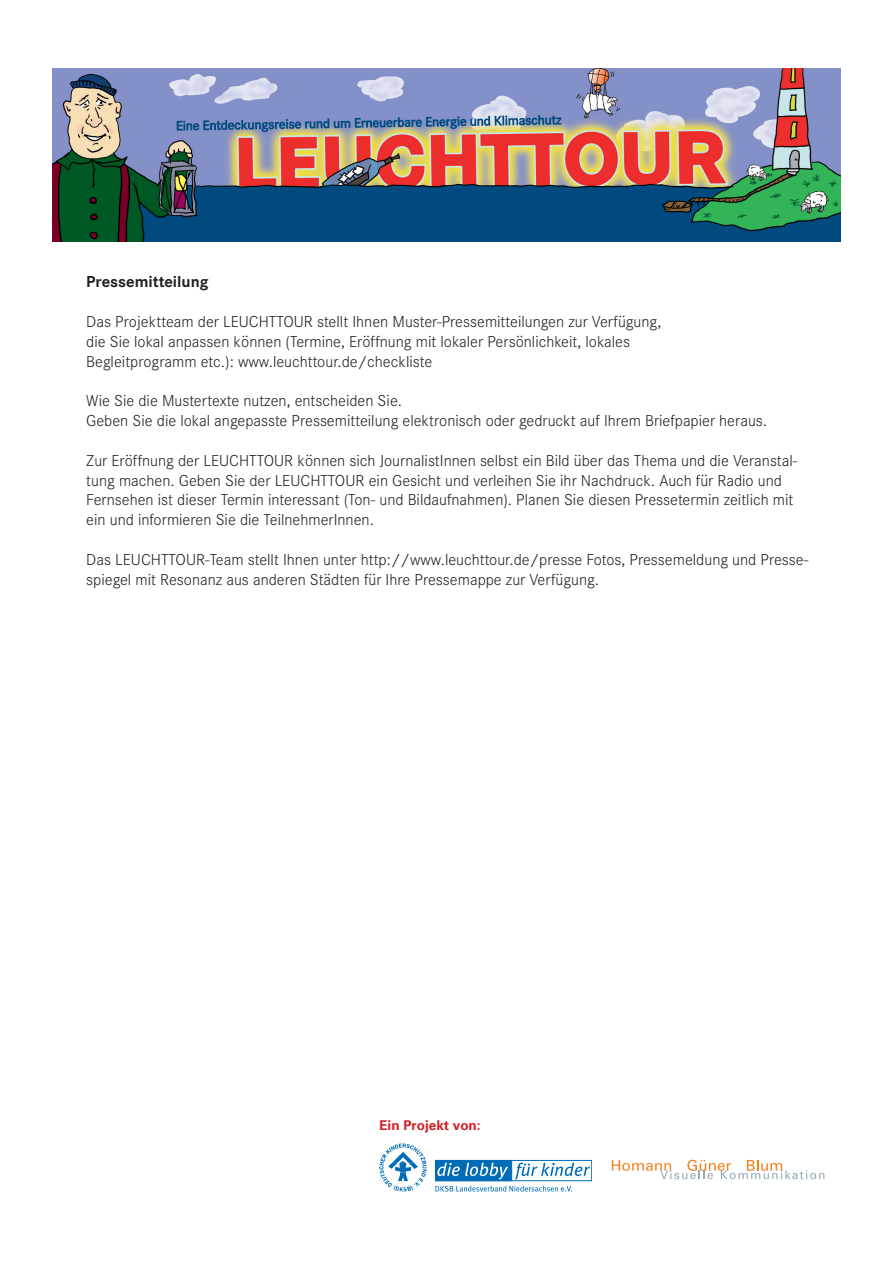
<style>
.page{position:relative;width:893px;height:1263px;background:#fff}
.page>*{position:absolute;margin:0;border:0;box-sizing:border-box;transform-origin:0 0}
.t1{font:300 16.5px/19.8px "Corporate S";color:#231f20}
.t2{font:700 16.5px "Corporate S";color:#231f20}
.t3{font:700 13.5px "Univers";color:#d1232a}
</style>
<div class="page">
<div style="left:435px;top:1160px;width:157px;height:21px;border:1px solid #006cb7"></div>
<div style="left:435px;top:1160px;width:77px;height:21px;background:#006cb7"></div>
<svg style="left:437px;top:1162px;width:71px;height:17px"></svg>
<svg style="left:515px;top:1162px;width:75px;height:17px"></svg>
<svg style="left:379px;top:1143px;width:48px;height:48px"></svg>
<svg style="left:435px;top:1185px;width:137px;height:6px"></svg>
<svg style="left:612px;top:1160px;width:212px;height:19px"></svg>
<img style="left:53px;top:69px;width:787px;height:173px">
<p class="t2" style="left:86px;top:273px;width:124px">Pressemitteilung</p>
<p class="t1" style="left:86px;top:312px;width:576px">Das Projektteam der LEUCHTTOUR stellt Ihnen Muster-Pressemitteilungen zur Verfügung, die Sie lokal anpassen können (Termine, Eröffnung mit lokaler Persönlichkeit, lokales<br>Begleitprogramm etc.): www.leuchttour.de/checkliste</p>
<p class="t1" style="left:86px;top:391px;width:682px">Wie Sie die Mustertexte nutzen, entscheiden Sie.<br>Geben Sie die lokal angepasste Pressemitteilung elektronisch oder gedruckt auf Ihrem Briefpapier heraus.</p>
<p class="t1" style="left:86px;top:451px;width:713px">Zur Eröffnung der LEUCHTTOUR können sich JournalistInnen selbst ein Bild über das Thema und die Veranstal&shy;tung machen. Geben Sie der LEUCHTTOUR ein Gesicht und verleihen Sie ihr Nachdruck. Auch für Radio und Fernsehen ist dieser Termin interessant (Ton- und Bildaufnahmen). Planen Sie diesen Pressetermin zeitlich mit ein und informieren Sie die TeilnehmerInnen.</p>
<p class="t1" style="left:86px;top:550px;width:724px">Das LEUCHTTOUR-Team stellt Ihnen unter http://www.leuchttour.de/presse Fotos, Pressemeldung und Presse&shy;spiegel mit Resonanz aus anderen Städten für Ihre Pressemappe zur Verfügung.</p>
<p class="t3" style="left:379px;top:1116px;width:103px">Ein Projekt von:</p>
</div>
